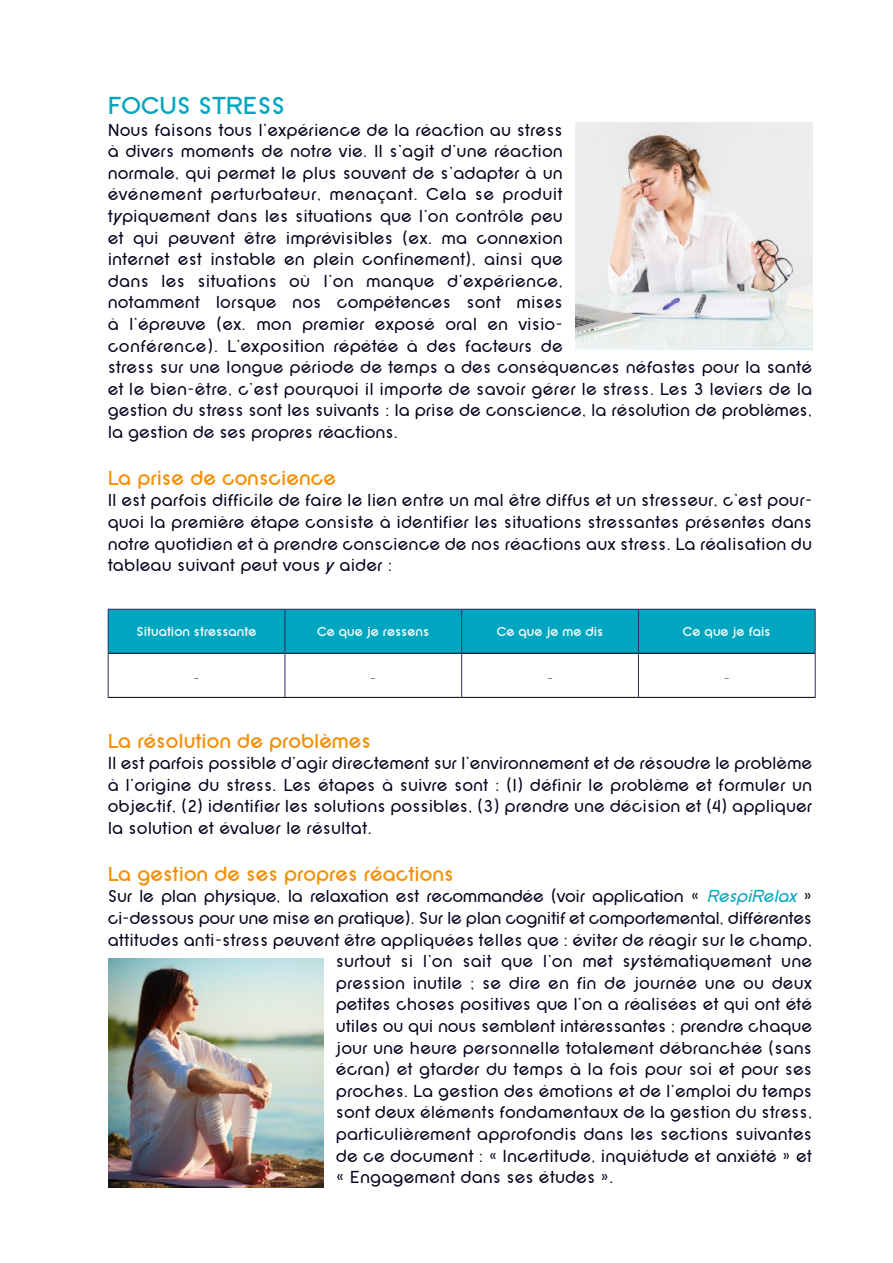
<style>
.page{position:relative;width:893px;height:1263px;background:#fff}
.page>*{position:absolute;margin:0;border:0;box-sizing:border-box;transform-origin:0 0}
.t1{font:700 25.5px "SF New Republic";color:#00a6bf}
.t2{font:700 21px "SF New Republic";color:#f39008}
.t3{font:18px/21.6px "SF New Republic";color:#07001d;text-align:justify}
.t4{font:18px "SF New Republic";letter-spacing:-.02em;color:#07001d}
.t5{font:700 13.5px "SF New Republic";color:#fff}
.t6{font:10.8px "SF New Republic";color:#272b61}
.s1{font-family:"Myriad Pro"}
.s2{font-style:italic;color:#00a6bf}
</style>
<div class="page">
<img style="left:576px;top:123px;width:236px;height:226px">
<div style="left:109px;top:610px;width:352px;height:43px;background:#00a6bf"></div>
<div style="left:462px;top:609px;width:176px;height:44px;background:#00a6bf"></div>
<div style="left:638px;top:609px;width:177px;height:44px;background:#00a6bf"></div>
<hr style="left:109px;top:653px;width:175px;height:1px;background:#000">
<hr style="left:285px;top:653px;width:176px;height:1px;background:#000">
<hr style="left:462px;top:653px;width:176px;height:1px;background:#000">
<hr style="left:639px;top:653px;width:176px;height:1px;background:#000">
<hr style="left:108px;top:697px;width:177px;height:1px;background:#000">
<hr style="left:285px;top:697px;width:177px;height:1px;background:#000">
<hr style="left:462px;top:697px;width:176px;height:1px;background:#000">
<hr style="left:638px;top:697px;width:178px;height:1px;background:#000">
<hr style="left:108px;top:609px;width:177px;height:1px;background:#272b61">
<hr style="left:108px;top:610px;width:1px;height:43px;background:#272b61">
<hr style="left:285px;top:609px;width:176px;height:1px;background:#272b61">
<hr style="left:284px;top:610px;width:1px;height:43px;background:#272b61">
<hr style="left:108px;top:653px;width:1px;height:44px;background:#272b61">
<hr style="left:284px;top:653px;width:1px;height:44px;background:#272b61">
<hr style="left:461px;top:609px;width:177px;height:1px;background:#272b61">
<hr style="left:461px;top:610px;width:1px;height:43px;background:#272b61">
<hr style="left:461px;top:653px;width:1px;height:44px;background:#272b61">
<hr style="left:638px;top:609px;width:178px;height:1px;background:#272b61">
<hr style="left:638px;top:610px;width:1px;height:43px;background:#272b61">
<hr style="left:815px;top:610px;width:1px;height:43px;background:#272b61">
<hr style="left:638px;top:653px;width:1px;height:44px;background:#272b61">
<hr style="left:815px;top:653px;width:1px;height:44px;background:#272b61">
<img style="left:108px;top:959px;width:215px;height:228px">
<h1 class="t1" style="left:108px;top:92px;width:179px">FOCUS STRESS</h1>
<p class="t3" style="left:108px;top:119px;width:706px;text-align:left">Nous faisons tous l’expérience de la réaction au stress<br>à divers moments de notre vie. Il s’agit d’une réaction<br>normale, qui permet le plus souvent de s’adapter à un<br>événement perturbateur, mena<span class="s1">ç</span>ant. Cela se produit<br>typiquement dans les situations que l’on contrôle peu<br>et qui peuvent être imprévisibles (ex. ma connexion<br>internet est instable en plein confinement), ainsi que<br>dans les situations où l’on manque d’expérience,<br>notamment lorsque nos compétences sont mises<br>à l’épreuve (ex. mon premier exposé oral en visio-<br>conférence). L’exposition répétée à des facteurs de<br>stress sur une longue période de temps a des conséquences néfastes pour la santé et le bien-être, c’est pourquoi il importe de savoir gérer le stress. Les 3 leviers de la gestion du stress sont les suivants : la prise de conscience, la résolution de problèmes, la gestion de ses propres réactions.</p>
<p class="t2" style="left:108px;top:466px;width:230px">La prise de conscience</p>
<p class="t3" style="left:108px;top:490px;width:706px">Il est parfois difficile de faire le lien entre un mal être diffus et un stresseur, c’est pour&shy;quoi la première étape consiste à identifier les situations stressantes présentes dans notre quotidien et à prendre conscience de nos réactions aux stress. La réalisation du tableau suivant peut vous y aider :</p>
<p class="t5" style="left:137px;top:624px;width:121px">Situation stressante</p>
<p class="t5" style="left:317px;top:624px;width:114px">Ce que je ressens</p>
<p class="t5" style="left:497px;top:624px;width:108px">Ce que je me dis</p>
<p class="t5" style="left:683px;top:624px;width:89px">Ce que je fais</p>
<p class="t6" style="left:194px;top:670px;width:7px">…</p>
<p class="t6" style="left:371px;top:670px;width:7px">…</p>
<p class="t6" style="left:547px;top:670px;width:7px">…</p>
<p class="t6" style="left:724px;top:670px;width:7px">…</p>
<p class="t2" style="left:108px;top:729px;width:265px">La résolution de problèmes</p>
<p class="t3" style="left:108px;top:753px;width:706px">Il est parfois possible d’agir directement sur l’environnement et de résoudre le problème à l’origine du stress. Les étapes à suivre sont : (1) définir le problème et formuler un objectif, (2) identifier les solutions possibles, (3) prendre une décision et (4) appliquer la solution et évaluer le résultat.</p>
<p class="t2" style="left:108px;top:862px;width:347px">La gestion de ses propres réactions</p>
<p class="t4" style="left:108px;top:887px;width:706px">Sur le plan physique, la relaxation est recommandée (voir application « <span class="s2">RespiRelax</span> »</p>
<p class="t4" style="left:108px;top:908px;width:706px">ci-dessous pour une mise en pratique). Sur le plan cognitif et comportemental, différentes</p>
<p class="t3" style="left:108px;top:929px;width:706px">attitudes anti-stress peuvent être appliquées telles que : éviter de réagir sur le champ,</p>
<p class="t3" style="left:336px;top:951px;width:478px">surtout si l’on sait que l’on met systématiquement une</p>
<p class="t3" style="left:336px;top:972px;width:478px">pression inutile ; se dire en fin de journée une ou deux</p>
<p class="t3" style="left:336px;top:994px;width:478px">petites choses positives que l’on a réalisées et qui ont été</p>
<p class="t3" style="left:336px;top:1016px;width:478px">utiles ou qui nous semblent intéressantes ; prendre chaque</p>
<p class="t3" style="left:336px;top:1037px;width:478px">jour une heure personnelle totalement débranchée (sans</p>
<p class="t3" style="left:336px;top:1059px;width:478px">écran) et gtarder du temps à la fois pour soi et pour ses</p>
<p class="t3" style="left:336px;top:1080px;width:478px">proches. La gestion des émotions et de l’emploi du temps</p>
<p class="t3" style="left:336px;top:1102px;width:478px">sont deux éléments fondamentaux de la gestion du stress,</p>
<p class="t3" style="left:336px;top:1124px;width:478px">particulièrement approfondis dans les sections suivantes</p>
<p class="t3" style="left:336px;top:1145px;width:478px">de ce document : « Incertitude, inquiétude et anxiété » et</p>
<p class="t3" style="left:336px;top:1167px;width:279px">« Engagement dans ses études ».</p>
</div>
